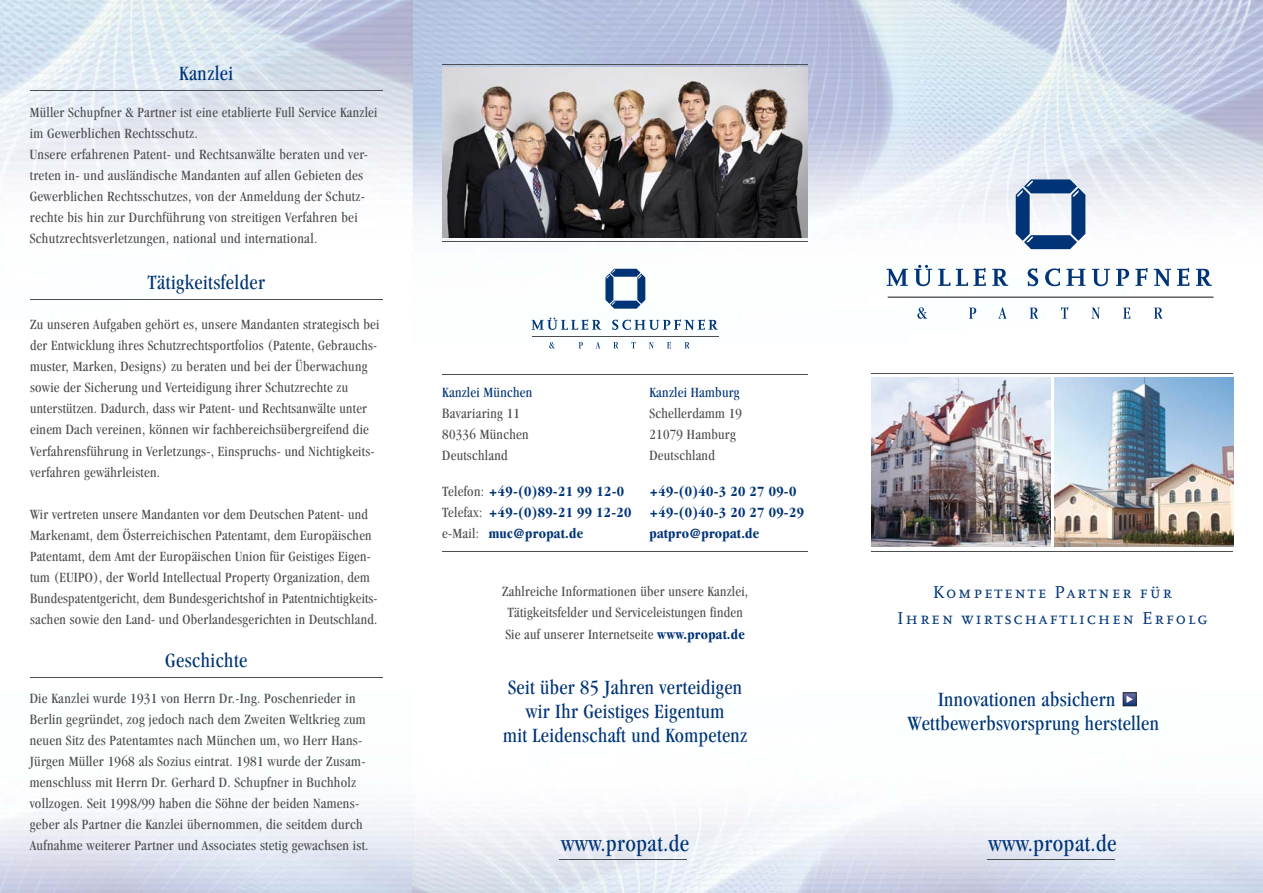
<style>
.page{position:relative;width:1263px;height:893px;background:#fff}
.page>*{position:absolute;margin:0;border:0;box-sizing:border-box;transform-origin:0 0}
.t1{font:condensed 24px "Garamond";letter-spacing:.02em;color:#003477}
.t2{font:condensed 21px/24px "Garamond";letter-spacing:.02em;color:#003477}
.t3{font:18px/25.5px "Scala Caps";letter-spacing:.1em;color:#003477;text-align:center}
.t4{font:condensed 14.7px/21px "Garamond";letter-spacing:.02em;color:#4d4e50}
.t5{font:700 condensed 14.7px/21px "Garamond";letter-spacing:.02em;color:#003477}
.t6{font:condensed 14.7px "Garamond";letter-spacing:.02em;color:#003477}
.s1{font-weight:400;color:#4d4e50}
.s2{font-weight:700;color:#003477}
</style>
<div class="page">
<img style="left:412px;top:0;width:851px;height:344px">
<img style="left:442px;top:68px;width:366px;height:170px">
<img style="left:0;top:692px;width:1263px;height:201px">
<svg style="left:917px;top:307px;width:10px;height:12px"></svg>
<svg style="left:969px;top:308px;width:7px;height:11px"></svg>
<svg style="left:998px;top:307px;width:9px;height:12px"></svg>
<svg style="left:1030px;top:308px;width:8px;height:11px"></svg>
<svg style="left:1061px;top:307px;width:7px;height:12px"></svg>
<svg style="left:1091px;top:308px;width:9px;height:11px"></svg>
<svg style="left:1123px;top:308px;width:7px;height:11px"></svg>
<svg style="left:1154px;top:308px;width:9px;height:11px"></svg>
<svg style="left:1016px;top:179px;width:69px;height:70px"></svg>
<svg style="left:887px;top:269px;width:21px;height:17px"></svg>
<svg style="left:914px;top:265px;width:18px;height:21px"></svg>
<svg style="left:938px;top:269px;width:12px;height:17px"></svg>
<svg style="left:956px;top:268px;width:30px;height:18px"></svg>
<svg style="left:992px;top:269px;width:16px;height:17px"></svg>
<svg style="left:1028px;top:268px;width:10px;height:18px"></svg>
<svg style="left:1045px;top:268px;width:15px;height:18px"></svg>
<svg style="left:1066px;top:269px;width:19px;height:17px"></svg>
<svg style="left:1092px;top:269px;width:18px;height:17px"></svg>
<svg style="left:1116px;top:269px;width:13px;height:17px"></svg>
<svg style="left:1135px;top:268px;width:12px;height:18px"></svg>
<svg style="left:1154px;top:269px;width:17px;height:17px"></svg>
<svg style="left:1177px;top:268px;width:12px;height:18px"></svg>
<svg style="left:1196px;top:269px;width:16px;height:17px"></svg>
<hr style="left:888px;top:296px;width:325px;height:2px;background:#4d4e50">
<hr style="left:872px;top:373px;width:361px;height:1px;background:#4d4e50">
<hr style="left:872px;top:551px;width:361px;height:1px;background:#4d4e50">
<hr style="left:987px;top:859px;width:127px;height:1px;background:#4d4e50">
<div style="left:1123px;top:692px;width:13px;height:14px;border:1px solid #1c2a30"></div>
<svg style="left:1123px;top:693px;width:13px;height:13px"></svg>
<svg style="left:549px;top:342px;width:6px;height:6px"></svg>
<svg style="left:579px;top:342px;width:4px;height:6px"></svg>
<svg style="left:595px;top:342px;width:5px;height:6px"></svg>
<svg style="left:613px;top:342px;width:5px;height:6px"></svg>
<svg style="left:631px;top:342px;width:4px;height:6px"></svg>
<svg style="left:649px;top:342px;width:5px;height:7px"></svg>
<svg style="left:667px;top:342px;width:4px;height:6px"></svg>
<svg style="left:684px;top:342px;width:6px;height:6px"></svg>
<svg style="left:605px;top:269px;width:40px;height:40px"></svg>
<svg style="left:531px;top:318px;width:70px;height:12px"></svg>
<svg style="left:612px;top:319px;width:106px;height:11px"></svg>
<hr style="left:532px;top:336px;width:187px;height:1px;background:#4d4e50">
<hr style="left:442px;top:64px;width:366px;height:1px;background:#4d4e50">
<hr style="left:442px;top:241px;width:366px;height:1px;background:#4d4e50">
<hr style="left:442px;top:374px;width:366px;height:1px;background:#4d4e50">
<hr style="left:442px;top:551px;width:366px;height:1px;background:#4d4e50">
<hr style="left:560px;top:859px;width:127px;height:1px;background:#4d4e50">
<img style="left:0;top:0;width:412px;height:192px">
<hr style="left:30px;top:90px;width:353px;height:1px;background:#4d4e50">
<hr style="left:30px;top:299px;width:353px;height:1px;background:#4d4e50">
<hr style="left:30px;top:677px;width:353px;height:1px;background:#4d4e50">
<img style="left:872px;top:377px;width:178px;height:170px">
<img style="left:1054px;top:377px;width:179px;height:170px">
<h2 class="t2" style="left:179px;top:61px;width:55px">Kanzlei</h2>
<p class="t4" style="left:30px;top:101px;width:349px">Müller Schupfner &amp; Partner ist eine etablierte Full Service Kanzlei im Gewerblichen Rechtsschutz.<br>Unsere erfahrenen Patent- und Rechtsanwälte beraten und ver&shy;treten in- und ausländische Mandanten auf allen Gebieten des Gewerblichen Rechtsschutzes, von der Anmeldung der Schutz&shy;rechte bis hin zur Durchführung von streitigen Verfahren bei Schutzrechtsverletzungen, national und international.</p>
<h2 class="t2" style="left:147px;top:270px;width:119px">Tätigkeitsfelder</h2>
<p class="t4" style="left:30px;top:314px;width:351px">Zu unseren Aufgaben gehört es, unsere Mandanten strategisch bei der Entwicklung ihres Schutzrechtsportfolios (Patente, Gebrauchs&shy;muster, Marken, Designs) zu beraten und bei der Überwachung sowie der Sicherung und Verteidigung ihrer Schutzrechte zu unterstützen. Dadurch, dass wir Patent- und Rechtsanwälte unter einem Dach vereinen, können wir fachbereichsübergreifend die Verfahrensführung in Verletzungs-, Einspruchs- und Nichtigkeits&shy;verfahren gewährleisten.</p>
<p class="t4" style="left:30px;top:503px;width:349px">Wir vertreten unsere Mandanten vor dem Deutschen Patent- und Markenamt, dem Österreichischen Patentamt, dem Europäischen Patentamt, dem Amt der Europäischen Union für Geistiges Eigen&shy;tum (EUIPO), der World Intellectual Property Organization, dem Bundespatentgericht, dem Bundesgerichtshof in Patentnichtigkeits&shy;sachen sowie den Land- und Oberlandesgerichten in Deutschland.</p>
<h2 class="t2" style="left:165px;top:648px;width:84px">Geschichte</h2>
<p class="t4" style="left:30px;top:688px;width:340px">Die Kanzlei wurde 1931 von Herrn Dr.-Ing. Poschenrieder in Berlin gegründet, zog jedoch nach dem Zweiten Weltkrieg zum neuen Sitz des Patentamtes nach München um, wo Herr Hans-Jürgen Müller 1968 als Sozius eintrat. 1981 wurde der Zusam&shy;menschluss mit Herrn Dr. Gerhard D. Schupfner in Buchholz vollzogen. Seit 1998/99 haben die Söhne der beiden Namens&shy;geber als Partner die Kanzlei übernommen, die seitdem durch Aufnahme weiterer Partner und Associates stetig gewachsen ist.</p>
<p class="t6" style="left:442px;top:384px;width:92px">Kanzlei München</p>
<p class="t4" style="left:442px;top:403px;width:88px">Bavariaring 11<br>80336 München<br>Deutschland</p>
<p class="t5" style="left:442px;top:481px;width:191px"><span class="s1">Telefon:</span> +49-(0)89-21 99 12-0<br><span class="s1">Telefax:</span> +49-(0)89-21 99 12-20 <span class="s1">e-Mail:</span> muc@propat.de</p>
<p class="t6" style="left:649px;top:384px;width:92px">Kanzlei Hamburg</p>
<p class="t4" style="left:649px;top:403px;width:94px">Schellerdamm 19<br>21079 Hamburg<br>Deutschland</p>
<p class="t5" style="left:649px;top:481px;width:156px">+49-(0)40-3 20 27 09-0 +49-(0)40-3 20 27 09-29 patpro@propat.de</p>
<p class="t4" style="left:502px;top:581px;width:247px">Zahlreiche Informationen über unsere Kanzlei,<br>Tätigkeitsfelder und Serviceleistungen finden<br>Sie auf unserer Internetseite <span class="s2">www.propat.de</span></p>
<p class="t3" style="left:897px;top:580px;width:312px">Kompetente Partner für<br>Ihren wirtschaftlichen Erfolg</p>
<h2 class="t2" style="left:503px;top:676px;width:246px;text-align:center">Seit über 85 Jahren verteidigen wir Ihr Geistiges Eigentum<br>mit Leidenschaft und Kompetenz</h2>
<h1 class="t1" style="left:561px;top:830px;width:129px">www.propat.de</h1>
<h2 class="t2" style="left:908px;top:687px;width:253px;text-indent:30px">Innovationen absichern<br>Wettbewerbsvorsprung herstellen</h2>
<h1 class="t1" style="left:988px;top:830px;width:129px">www.propat.de</h1>
</div>
